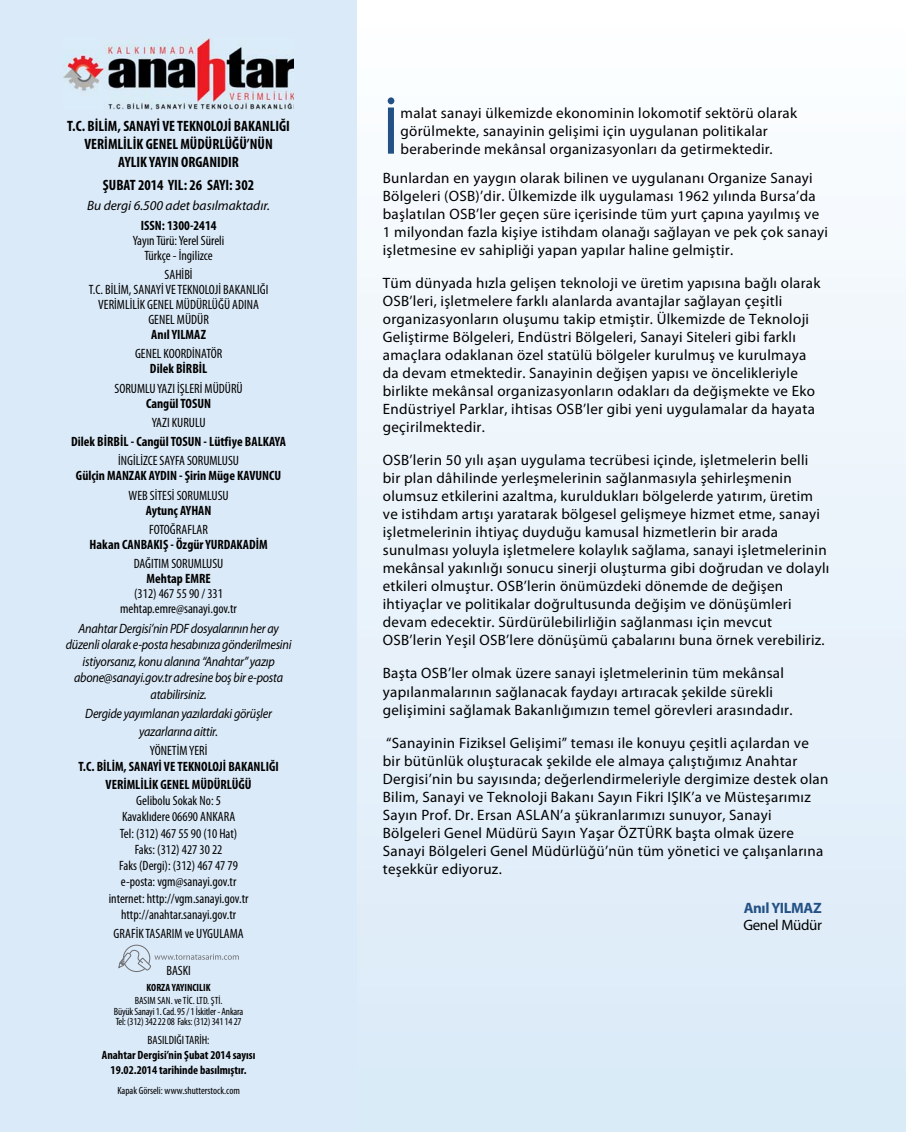
<style>
.page{position:relative;width:906px;height:1132px;background:#fff}
.page>*{position:absolute;margin:0;border:0;box-sizing:border-box;transform-origin:0 0}
.t1{font:68.4px "Myriad Pro";color:#245185}
.t2{font:15px/18px "Myriad Pro";letter-spacing:.02em;color:#000}
.t3{font:700 condensed 15px/18px "Myriad Pro";color:#000;text-align:center}
.t4{font:700 15px "Myriad Pro";letter-spacing:-.02em;color:#245185}
.t5{font:15px "Myriad Pro";letter-spacing:-.02em;color:#000}
.t6{font:condensed 13.5px/16.2px "Myriad Pro";color:#000;text-align:center}
.t7{font:700 condensed 13.5px/18px "Myriad Pro";color:#000;text-align:center}
.t8{font:italic 13.5px/16.5px "Myriad Pro";letter-spacing:-.02em;color:#000;text-align:center;scale:.9 1}
.t9{font:italic 13.5px "Myriad Pro";color:#000}
.t10{font:700 condensed 12px/15px "Myriad Pro";color:#000;text-align:center}
.t11{font:condensed 12px "Myriad Pro";color:#000}
.t12{font:condensed 10.5px/10.5px "Myriad Pro";letter-spacing:-.02em;color:#000;text-align:center}
.t13{font:condensed 10.5px "Myriad Pro";color:#000}
.t14{font:700 condensed 10.5px "Myriad Pro";color:#000}
</style>
<div class="page">
<div style="left:0;top:0;width:906px;height:1131px;background:#dbeaf8"></div>
<div style="left:357px;top:0;width:549px;height:1130px;background:linear-gradient(to bottom,#fdfeff,#d9e9f8)"></div>
<img style="left:64px;top:38px;width:229px;height:71px">
<div style="left:123px;top:944px;width:27px;height:27px;border:1px solid #6d6e71;border-radius:50%"></div>
<svg style="left:118px;top:947px;width:121px;height:23px"></svg>
<p class="t3" style="left:67px;top:119px;width:224px">T.C. BİLİM, SANAYİ VE TEKNOLOJİ BAKANLIĞI<br>VERİMLİLİK GENEL MÜDÜRLÜĞÜ’NÜN<br>AYLIK YAYIN ORGANIDIR</p>
<p class="t3" style="left:103px;top:177px;width:153px">ŞUBAT 2014 YIL: 26 SAYI: 302</p>
<p class="t9" style="left:87px;top:201px;width:184px">Bu dergi 6.500 adet basılmaktadır.</p>
<p class="t7" style="left:141px;top:217px;width:77px">ISSN: 1300-2414</p>
<p class="t6" style="left:133px;top:234px;width:93px;line-height:15px">Yayın Türü: Yerel Süreli<br>Türkçe - İngilizce</p>
<p class="t6" style="left:89px;top:268px;width:181px;line-height:15px">SAHİBİ<br>T.C. BİLİM, SANAYİ VE TEKNOLOJİ BAKANLIĞI<br>VERİMLİLİK GENEL MÜDÜRLÜĞÜ ADINA<br>GENEL MÜDÜR</p>
<p class="t7" style="left:151px;top:327px;width:56px">Anıl YILMAZ</p>
<p class="t6" style="left:135px;top:347px;width:89px">GENEL KOORDİNATÖR</p>
<p class="t7" style="left:150px;top:361px;width:59px">Dilek BİRBİL</p>
<p class="t6" style="left:115px;top:381px;width:130px">SORUMLU YAZI İŞLERİ MÜDÜRÜ</p>
<p class="t7" style="left:146px;top:395px;width:67px">Cangül TOSUN</p>
<p class="t6" style="left:152px;top:415px;width:55px">YAZI KURULU</p>
<p class="t7" style="left:71px;top:434px;width:216px">Dilek BİRBİL - Cangül TOSUN - Lütf i y e BALKAYA</p>
<p class="t6" style="left:118px;top:454px;width:122px">İNGİLİZCE SAYFA SORUMLUSU</p>
<p class="t7" style="left:76px;top:468px;width:207px">Gülçin MANZAK AYDIN - Şirin Müge KAVUNCU</p>
<p class="t6" style="left:128px;top:488px;width:102px">WEB SİTESİ SORUMLUSU</p>
<p class="t7" style="left:146px;top:502px;width:67px">Aytunç AYHAN</p>
<p class="t6" style="left:149px;top:522px;width:60px">FOTOĞRAFLAR</p>
<p class="t7" style="left:90px;top:536px;width:180px">Hakan CANBAKIŞ - Özgür YURDAKADİM</p>
<p class="t6" style="left:134px;top:556px;width:91px">DAĞITIM SORUMLUSU</p>
<p class="t7" style="left:147px;top:571px;width:66px">Mehtap EMRE</p>
<p class="t6" style="left:120px;top:587px;width:118px;line-height:15px">(312) 467 55 90 / 331 mehtap.emre@sanayi.gov.tr</p>
<p class="t8" style="left:66px;top:621px;width:252px">Anahtar Dergisi’nin PDF dosyalarının her ay düzenli olarak e-posta hesabınıza gönderilmesini istiyorsanız, konu alanına “Anahtar” yazıp abone@sanayi.gov.tr adresine boş bir e-posta atabilirsiniz.</p>
<p class="t8" style="left:85px;top:706px;width:209px;line-height:17.2px">Dergide yayımlanan yazılardaki görüşler yazarlarına aittir.</p>
<p class="t6" style="left:150px;top:743px;width:59px">YÖNETİM YERİ</p>
<p class="t7" style="left:78px;top:758px;width:202px">T.C. BİLİM, SANAYİ VE TEKNOLOJİ BAKANLIĞI<br>VERİMLİLİK GENEL MÜDÜRLÜĞÜ</p>
<p class="t6" style="left:109px;top:793px;width:141px">Gelibolu Sokak No: 5<br>Kavaklıdere 06690 ANKARA<br>Tel: (312) 467 55 90 (10 Hat)<br>Faks: (312) 427 30 22<br>Faks (Dergi): (312) 467 47 79 e-posta: vgm@sanayi.gov.tr internet: http://vgm.sanayi.gov.tr http://anahtar.sanayi.gov.tr</p>
<p class="t6" style="left:114px;top:926px;width:131px">GRAFİK TASARIM ve UYGULAMA</p>
<p class="t6" style="left:166px;top:963px;width:26px">BASKI</p>
<p class="t14" style="left:147px;top:983px;width:66px">KORZA YAYINCILIK</p>
<p class="t12" style="left:114px;top:996px;width:131px">BASIM SAN. ve TİC. LTD. ŞTİ.<br>Büyük Sanayi 1. Cad. 95 / 1 İskitler - Ankara<br>Tel: (312) 342 22 08 Faks: (312) 341 14 27</p>
<p class="t11" style="left:148px;top:1035px;width:63px">BASILDIĞI TARİH:</p>
<p class="t10" style="left:102px;top:1048px;width:155px">Anahtar Dergisi’nin Şubat 2014 sayısı<br>19.02.2014 tarihinde basılmıştır.</p>
<p class="t13" style="left:117px;top:1085px;width:124px">Kapak Görseli: www.shutterstock.com</p>
<h1 class="t1" style="left:383px;top:105px;width:18px">İ</h1>
<p class="t2" style="left:400px;top:105px;width:398px">malat sanayi ülkemizde ekonominin lokomotif sektörü olarak görülmekte, sanayinin gelişimi için uygulanan politikalar beraberinde mekânsal organizasyonları da getirmektedir.</p>
<p class="t2" style="left:383px;top:170px;width:447px">Bunlardan en yaygın olarak bilinen ve uygulananı Organize Sanayi Bölgeleri (OSB)’dir. Ülkemizde ilk uygulaması 1962 yılında Bursa’da başlatılan OSB’ler geçen süre içerisinde tüm yurt çapına yayılmış ve 1 milyondan fazla kişiye istihdam olanağı sağlayan ve pek çok sanayi işletmesine ev sahipliği yapan yapılar haline gelmiştir.</p>
<p class="t2" style="left:383px;top:275px;width:439px">Tüm dünyada hızla gelişen teknoloji ve üretim yapısına bağlı olarak OSB’leri, işletmelere farklı alanlarda avantajlar sağlayan çeşitli organizasyonların oluşumu takip etmiştir. Ülkemizde de Teknoloji Geliştirme Bölgeleri, Endüstri Bölgeleri, Sanayi Siteleri gibi farklı amaçlara odaklanan özel statülü bölgeler kurulmuş ve kurulmaya da devam etmektedir. Sanayinin değişen yapısı ve öncelikleriyle birlikte mekânsal organizasyonların odakları da değişmekte ve Eko Endüstriyel Parklar, ihtisas OSB’ler gibi yeni uygulamalar da hayata geçirilmektedir.</p>
<p class="t2" style="left:383px;top:452px;width:448px">OSB’lerin 50 yılı aşan uygulama tecrübesi içinde, işletmelerin belli bir plan dâhilinde yerleşmelerinin sağlanmasıyla şehirleşmenin olumsuz etkilerini azaltma, kuruldukları bölgelerde yatırım, üretim ve istihdam artışı yaratarak bölgesel gelişmeye hizmet etme, sanayi işletmelerinin ihtiyaç duyduğu kamusal hizmetlerin bir arada sunulması yoluyla işletmelere kolaylık sağlama, sanayi işletmelerinin mekânsal yakınlığı sonucu sinerji oluşturma gibi doğrudan ve dolaylı etkileri olmuştur. OSB’lerin önümüzdeki dönemde de değişen ihtiyaçlar ve politikalar doğrultusunda değişim ve dönüşümleri devam edecektir. Sürdürülebilirliğin sağlanması için mevcut OSB’lerin Yeşil OSB’lere dönüşümü çabalarını buna örnek verebiliriz.</p>
<p class="t2" style="left:383px;top:665px;width:411px">Başta OSB’ler olmak üzere sanayi işletmelerinin tüm mekânsal yapılanmalarının sağlanacak faydayı artıracak şekilde sürekli gelişimini sağlamak Bakanlığımızın temel görevleri arasındadır.</p>
<p class="t2" style="left:383px;top:734px;width:447px">“Sanayinin Fiziksel Gelişimi” teması ile konuyu çeşitli açılardan ve<br>bir bütünlük oluşturacak şekilde ele almaya çalıştığımız Anahtar Dergisi’nin bu sayısında; değerlendirmeleriyle dergimize destek olan Bilim, Sanayi ve Teknoloji Bakanı Sayın Fikri IŞIK’a ve Müsteşarımız Sayın Prof. Dr. Ersan ASLAN’a şükranlarımızı sunuyor, Sanayi Bölgeleri Genel Müdürü Sayın Yaşar ÖZTÜRK başta olmak üzere Sanayi Bölgeleri Genel Müdürlüğü’nün tüm yönetici ve çalışanlarına teşekkür ediyoruz.</p>
<p class="t4" style="left:743px;top:902px;width:80px">Anıl YILMAZ</p>
<p class="t5" style="left:743px;top:918px;width:80px">Genel Müdür</p>
</div>
